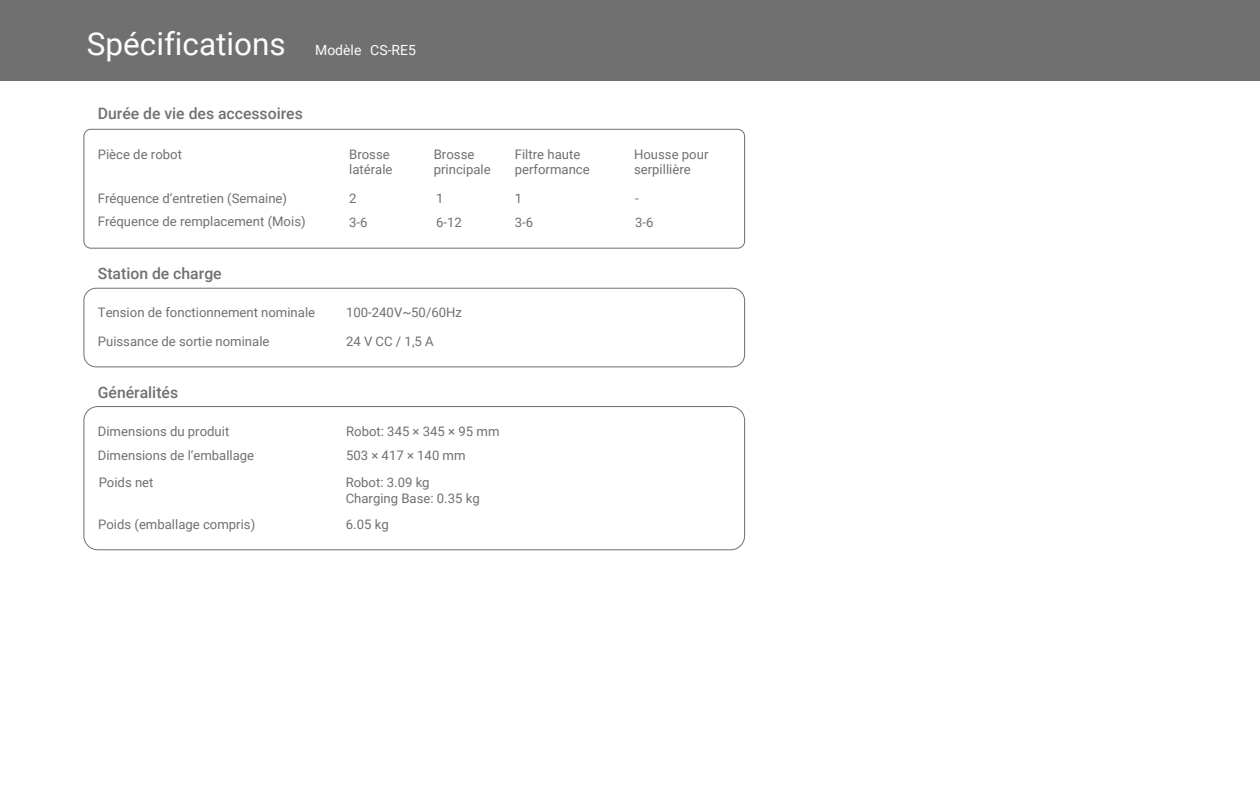
<style>
.page{position:relative;width:1260px;height:788px;background:#fff}
.page>*{position:absolute;margin:0;border:0;box-sizing:border-box;transform-origin:0 0}
.t1{font:31.5px "Roboto";color:#fcfdfd}
.t2{font:500 15.75px "Roboto";color:#717071}
.t3{font:14px "Roboto";color:#fcfdfd}
.t4{font:13.12px/15.8px "Roboto";color:#717071}
</style>
<div class="page">
<div style="left:0;top:0;width:1260px;height:80px;background:#717071"></div>
<div style="left:83px;top:129px;width:662px;height:119px;border:1px solid #717071;border-radius:7px"></div>
<div style="left:83px;top:288px;width:662px;height:79px;border:1px solid #717071;border-radius:12px"></div>
<div style="left:83px;top:406px;width:662px;height:144px;border:1px solid #717071;border-radius:14px"></div>
<h1 class="t1" style="left:87px;top:22px;width:200px">Spécifications</h1>
<p class="t3" style="left:315px;top:41px;width:102px">Modèle CS-RE5</p>
<p class="t2" style="left:98px;top:103px;width:207px">Durée de vie des accessoires</p>
<p class="t4" style="left:98px;top:145px;width:86px">Pièce de robot</p>
<p class="t4" style="left:349px;top:145px;width:45px">Brosse latérale</p>
<p class="t4" style="left:434px;top:145px;width:58px">Brosse principale</p>
<p class="t4" style="left:634px;top:145px;width:76px">Housse pour serpillière</p>
<p class="t4" style="left:515px;top:145px;width:76px">Filtre haute performance</p>
<p class="t4" style="left:98px;top:190px;width:191px">Fréquence d’entretien (Semaine)</p>
<p class="t4" style="left:349px;top:190px;width:9px">2</p>
<p class="t4" style="left:436px;top:190px;width:9px">1</p>
<p class="t4" style="left:515px;top:190px;width:9px">1</p>
<p class="t4" style="left:635px;top:190px;width:5px">-</p>
<p class="t4" style="left:98px;top:213px;width:209px">Fréquence de remplacement (Mois)</p>
<p class="t4" style="left:349px;top:214px;width:20px">3-6</p>
<p class="t4" style="left:436px;top:214px;width:27px">6-12</p>
<p class="t4" style="left:515px;top:214px;width:20px">3-6</p>
<p class="t4" style="left:635px;top:214px;width:20px">3-6</p>
<p class="t2" style="left:98px;top:262px;width:125px">Station de charge</p>
<p class="t4" style="left:98px;top:304px;width:219px">Tension de fonctionnement nominale</p>
<p class="t4" style="left:346px;top:304px;width:117px">100-240V~50/60Hz</p>
<p class="t4" style="left:98px;top:333px;width:173px">Puissance de sortie nominale</p>
<p class="t4" style="left:346px;top:333px;width:89px">24 V CC / 1,5 A</p>
<p class="t2" style="left:98px;top:381px;width:82px">Généralités</p>
<p class="t4" style="left:98px;top:422px;width:133px">Dimensions du produit</p>
<p class="t4" style="left:346px;top:422px;width:155px">Robot: 345 × 345 × 95 mm</p>
<p class="t4" style="left:98px;top:447px;width:158px">Dimensions de l’emballage</p>
<p class="t4" style="left:346px;top:447px;width:121px">503 × 417 × 140 mm</p>
<p class="t4" style="left:99px;top:474px;width:56px">Poids net</p>
<p class="t4" style="left:346px;top:474px;width:136px">Robot: 3.09 kg<br>Charging Base: 0.35 kg</p>
<p class="t4" style="left:98px;top:516px;width:159px">Poids (emballage compris)</p>
<p class="t4" style="left:346px;top:516px;width:44px">6.05 kg</p>
</div>
